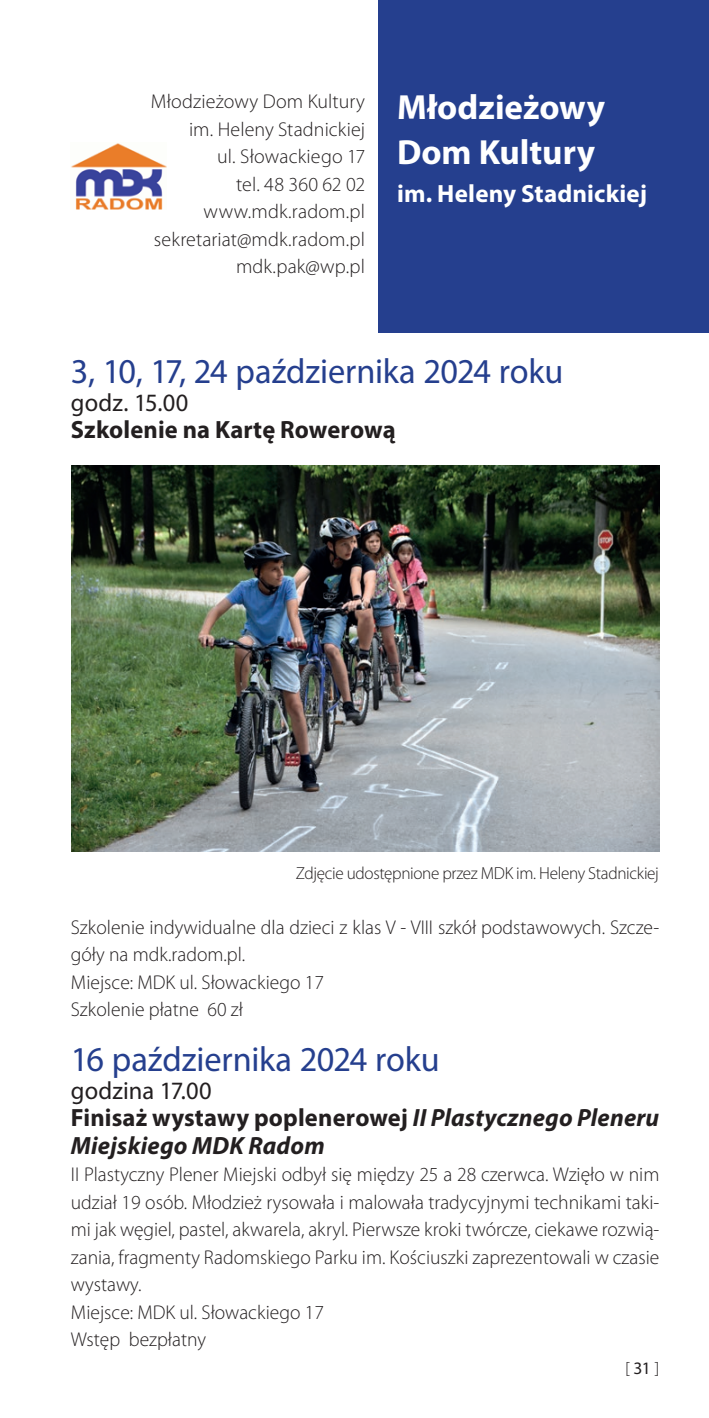
<style>
.page{position:relative;width:709px;height:1418px;background:#fff}
.page>*{position:absolute;margin:0;border:0;box-sizing:border-box;transform-origin:0 0}
.t1{font:35px "Myriad Pro";letter-spacing:-.005em;color:#253f8e}
.t2{font:700 35px/45px "Myriad Pro";color:#fff}
.t3{font:italic 700 25px/27.5px "Myriad Pro";letter-spacing:.005em;color:#231f20}
.t4{font:700 25px "Myriad Pro";letter-spacing:.005em;color:#231f20}
.t5{font:700 25px "Myriad Pro";letter-spacing:.005em;color:#fff}
.t6{font:25px "Myriad Pro";letter-spacing:.01em;color:#231f20}
.t7{font:300 20px/27.5px "Myriad Pro";color:#231f20}
.t8{font:300 17.5px "Myriad Pro";letter-spacing:-.02em;color:#231f20}
.s1{font-weight:400;font-style:normal}
.s2{font-style:normal}
.s3{font-weight:400}
</style>
<div class="page">
<div style="left:379px;top:0;width:330px;height:332px;background:#253f8e"></div>
<img style="left:71px;top:143px;width:95px;height:66px">
<img style="left:71px;top:466px;width:588px;height:385px">
<p class="t7" style="left:151px;top:88px;width:216px;text-align:right">Młodzieżowy Dom Kultury im. Heleny Stadnickiej<br>ul. Słowackiego 17<br>tel. 48 360 62 02 www.mdk.radom.pl sekretariat@mdk.radom.pl mdk.pak@wp.pl</p>
<h1 class="t2" style="left:397px;top:84px;width:209px">Młodzieżowy<br>Dom Kultury</h1>
<p class="t5" style="left:397px;top:177px;width:251px">im. Heleny Stadnickiej</p>
<h1 class="t1" style="left:71px;top:350px;width:494px">3, 10, 17, 24 października 2024 roku</h1>
<p class="t6" style="left:71px;top:387px;width:119px">godz. 15.00</p>
<p class="t4" style="left:71px;top:413px;width:326px">Szkolenie na Kartę Rowerową</p>
<p class="t8" style="left:296px;top:862px;width:364px">Zdjęcie udostępnione przez MDK im. Heleny Stadnickiej</p>
<p class="t7" style="left:71px;top:913px;width:590px">Szkolenie indywidualne dla dzieci z klas V - VIII szkół podstawowych. Szcze&shy;góły na mdk.radom.pl.<br>Miejsce: MDK ul. Słowackiego 17<br>Szkolenie płatne 60 zł</p>
<h1 class="t1" style="left:71px;top:1037px;width:370px">16 października 2024 roku</h1>
<p class="t3" style="left:71px;top:1075px;width:590px"><span class="s1">godzina 17.00<br></span><span class="s2">Finisaż wystawy poplenerowej</span> II Plastycznego Pleneru<br>Miejskiego MDK Radom</p>
<p class="t7" style="left:71px;top:1160px;width:590px">II Plastyczny Plener Miejski odbył się między 25 a 28 czerwca. Wzięło w nim udział 19 osób. Młodzież rysowała i malowała tradycyjnymi technikami taki&shy;mi jak węgiel, pastel, akwarela, akryl. Pierwsze kroki twórcze, ciekawe rozwią&shy;zania, fragmenty Radomskiego Parku im. Kościuszki zaprezentowali w czasie wystawy.<br>Miejsce: MDK ul. Słowackiego 17<br>Wstęp bezpłatny</p>
<p class="t8" style="left:625px;top:1357px;width:36px">[ <span class="s3">31</span> ]</p>
</div>
